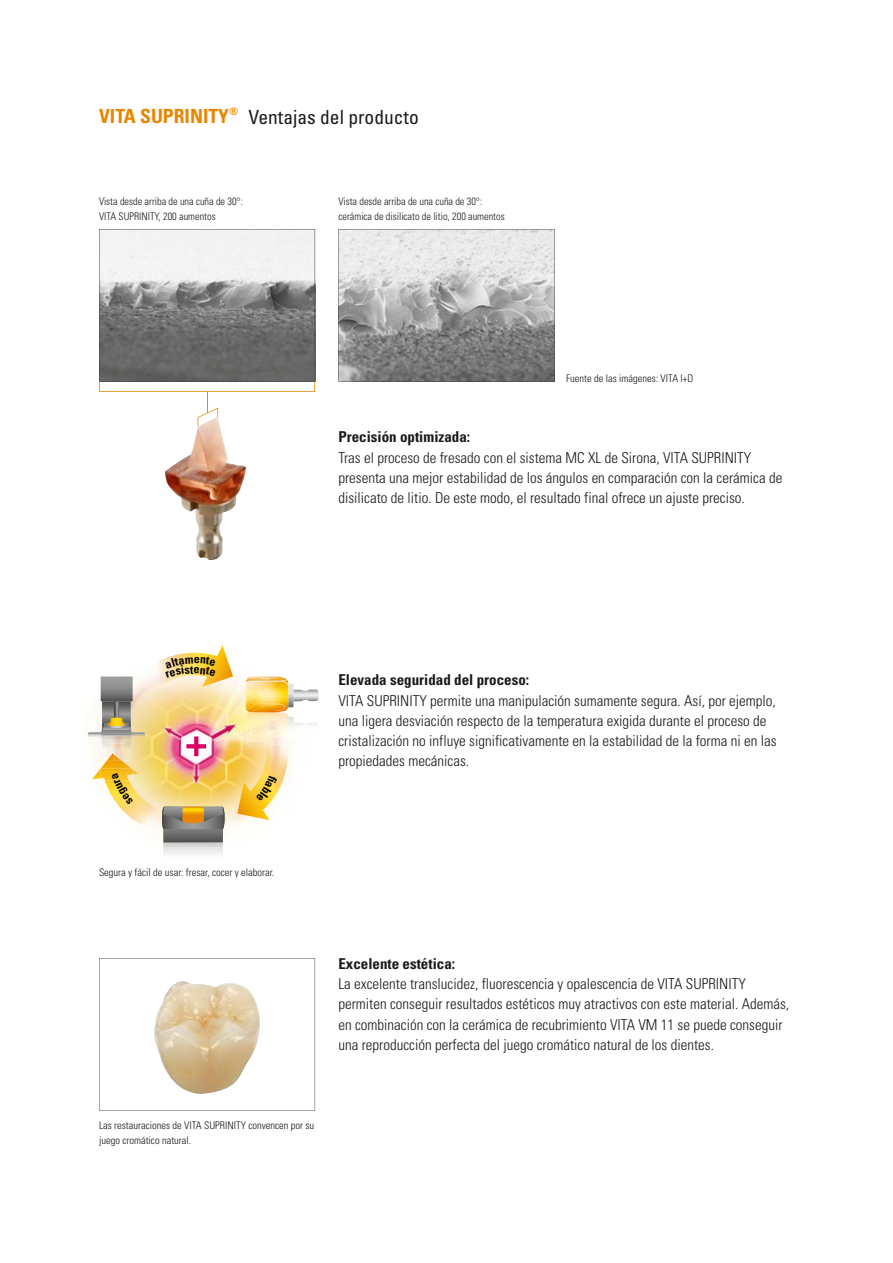
<style>
.page{position:relative;width:893px;height:1263px;background:#fff}
.page>*{position:absolute;margin:0;border:0;box-sizing:border-box;transform-origin:0 0}
.t1{font:condensed 19.5px "Univers";color:#1a1a1a}
.t2{font:700 condensed 19.5px "Univers";color:#e98600}
.t3{font:300 condensed 15px/20.2px "Univers";color:#1a1a1a}
.t4{font:700 condensed 15px "Univers";color:#1a1a1a}
.t5{font:300 condensed 10.5px/14.7px "Univers";color:#1a1a1a}
</style>
<div class="page">
<svg style="left:99px;top:958px;width:216px;height:153px"></svg>
<svg style="left:338px;top:229px;width:216px;height:153px"></svg>
<img style="left:165px;top:426px;width:52px;height:132px">
<svg style="left:99px;top:229px;width:216px;height:197px"></svg>
<img style="left:87px;top:679px;width:205px;height:152px">
<svg style="left:186px;top:744px;width:20px;height:4px"></svg>
<svg style="left:194px;top:736px;width:4px;height:20px"></svg>
<img style="left:92px;top:761px;width:84px;height:74px">
<img style="left:145px;top:645px;width:88px;height:53px">
<svg style="left:88px;top:676px;width:57px;height:59px"></svg>
<img style="left:237px;top:728px;width:52px;height:92px">
<img style="left:88px;top:735px;width:57px;height:26px">
<img style="left:107px;top:753px;width:15px;height:8px">
<img style="left:101px;top:734px;width:31px;height:1px">
<svg style="left:115px;top:752px;width:4px;height:9px"></svg>
<img style="left:101px;top:768px;width:32px;height:12px">
<img style="left:103px;top:739px;width:27px;height:5px">
<img style="left:106px;top:741px;width:21px;height:2px">
<img style="left:108px;top:743px;width:17px;height:5px">
<img style="left:279px;top:744px;width:10px;height:2px">
<img style="left:246px;top:744px;width:19px;height:2px">
<img style="left:265px;top:744px;width:14px;height:2px">
<svg style="left:246px;top:676px;width:73px;height:68px"></svg>
<img style="left:163px;top:842px;width:60px;height:6px">
<svg style="left:163px;top:848px;width:60px;height:6px"></svg>
<svg style="left:162px;top:807px;width:63px;height:35px"></svg>
<svg style="left:256px;top:775px;width:22px;height:27px"></svg>
<svg style="left:112px;top:773px;width:21px;height:32px"></svg>
<svg style="left:165px;top:656px;width:51px;height:22px"></svg>
<h1 class="t2" style="left:99px;top:104px;width:141px">VITA SUPRINITY<sup>®</sup></h1>
<h1 class="t1" style="left:248px;top:105px;width:172px">Ventajas del producto</h1>
<p class="t5" style="left:99px;top:194px;width:145px">Vista desde arriba de una cuña de 30°:<br>VITA SUPRINITY, 200 aumentos</p>
<p class="t5" style="left:338px;top:194px;width:168px">Vista desde arriba de una cuña de 30°: cerámica de disilicato de litio, 200 aumentos</p>
<p class="t5" style="left:566px;top:370px;width:129px">Fuente de las imágenes: VITA I+D</p>
<p class="t4" style="left:338px;top:428px;width:133px">Precisión optimizada:</p>
<p class="t3" style="left:338px;top:447px;width:445px">Tras el proceso de fresado con el sistema MC XL de Sirona, VITA SUPRINITY presenta una mejor estabilidad de los ángulos en comparación con la cerámica de disilicato de litio. De este modo, el resultado final ofrece un ajuste preciso.</p>
<p class="t4" style="left:338px;top:671px;width:192px">Elevada seguridad del proceso:</p>
<p class="t3" style="left:338px;top:690px;width:440px">VITA SUPRINITY permite una manipulación sumamente segura. Así, por ejemplo, una ligera desviación respecto de la temperatura exigida durante el proceso de cristalización no influye significativamente en la estabilidad de la forma ni en las propiedades mecánicas.</p>
<p class="t5" style="left:99px;top:865px;width:177px">Segura y fácil de usar: fresar, cocer y elaborar.</p>
<p class="t4" style="left:338px;top:954px;width:118px">Excelente estética:</p>
<p class="t3" style="left:338px;top:973px;width:452px">La excelente translucidez, fluorescencia y opalescencia de VITA SUPRINITY permiten conseguir resultados estéticos muy atractivos con este material. Además, en combinación con la cerámica de recubrimiento VITA VM 11 se puede conseguir una reproducción perfecta del juego cromático natural de los dientes.</p>
<p class="t5" style="left:99px;top:1118px;width:217px">Las restauraciones de VITA SUPRINITY convencen por su juego cromático natural.</p>
</div>
